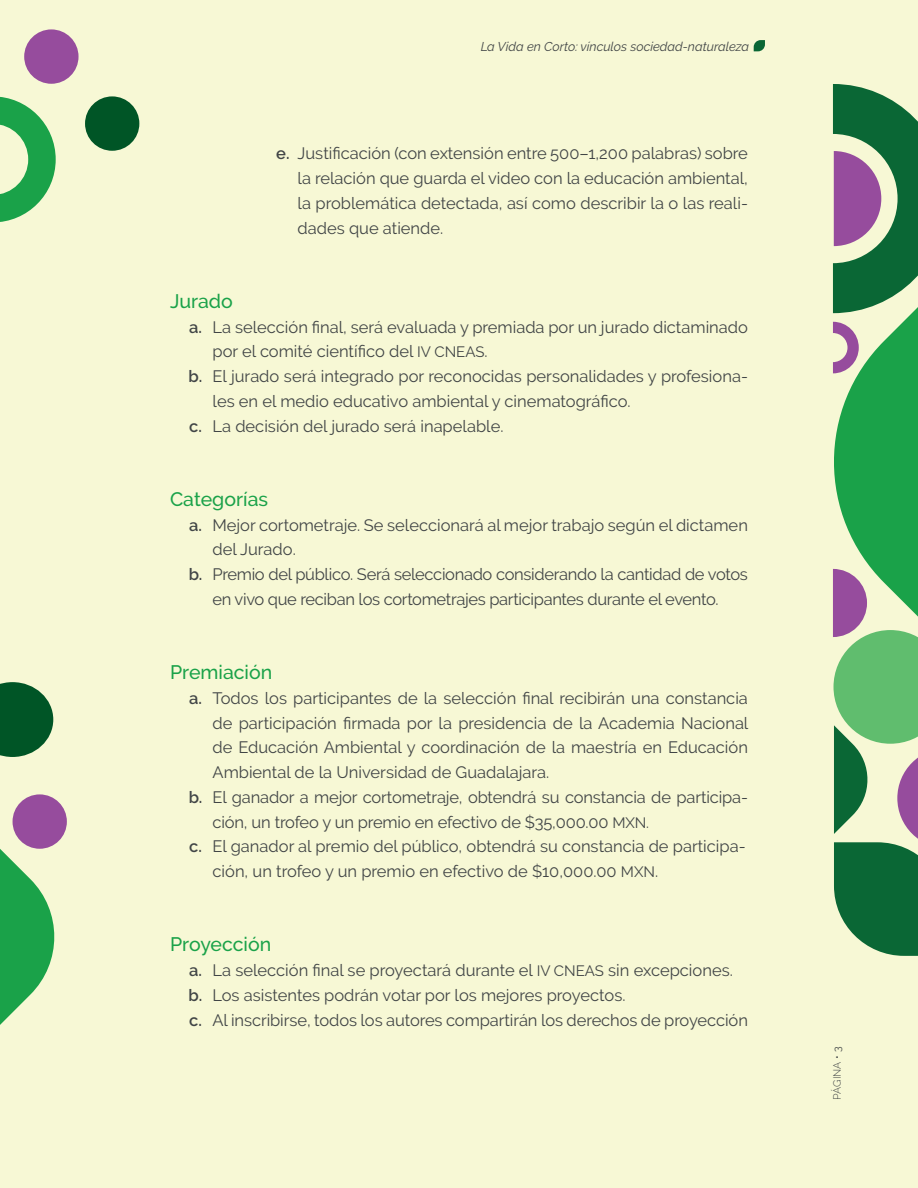
<style>
.page{position:relative;width:918px;height:1188px;background:#f7f8d5}
.page>*{position:absolute;margin:0;border:0;box-sizing:border-box;transform-origin:0 0}
.Título_3{font:500 19.5px "Raleway";color:#1aa249}
.Lista_abc1{font:16.5px/24.8px "Raleway";color:#414546}
.Sub_lista_de_la_lista_abc{font:16.5px/24.8px "Raleway";color:#414546;text-align:justify}
.Lista_abc1-2{font:16.5px/24.8px "Raleway";letter-spacing:-.02em;color:#414546;text-align:center}
.t1{font:italic 12.75px "Raleway";color:#414546}
.t2{font:300 10.5px "Raleway";color:#414546}
.s1{font-weight:600}
.s2{font-size:15px}
.s3{font-weight:400}
</style>
<div class="page">
<svg style="left:754px;top:40px;width:11px;height:11px"></svg>
<svg style="left:833px;top:84px;width:85px;height:872px"></svg>
<svg style="left:0;top:849px;width:55px;height:176px"></svg>
<div style="left:13px;top:794px;width:54px;height:55px;background:#964c9d;border-radius:50%"></div>
<div style="left:24px;top:29px;width:55px;height:55px;background:#964c9d;border-radius:50%"></div>
<div style="left:85px;top:96px;width:54px;height:55px;background:#005526;border-radius:50%"></div>
<svg style="left:0;top:682px;width:53px;height:75px"></svg>
<svg style="left:0;top:96px;width:56px;height:126px"></svg>
<p class="t1" style="left:481px;top:39px;width:270px">La Vida en Corto: vínculos sociedad-naturaleza</p>
<p class="Sub_lista_de_la_lista_abc" style="left:298px;top:141px;width:452px;text-indent:-21px"><span class="s1">e.</span> Justificación (con extensión entre 500–1,200 palabras) sobre la relación que guarda el video con la educación ambiental, la problemática detectada, así como describir la o las reali&shy;dades que atiende.</p>
<p class="Título_3" style="left:170px;top:290px;width:64px">Jurado</p>
<p class="Lista_abc1" style="left:213px;top:314px;width:537px;text-indent:-23px"><span class="s1">a.</span> La selección final, será evaluada y premiada por un jurado dictaminado por el comité científico del <span class="s2">IV CNEAS</span>.</p>
<p class="Lista_abc1" style="left:213px;top:364px;width:537px;text-indent:-24px"><span class="s1">b.</span> El jurado será integrado por reconocidas personalidades y profesiona&shy;les en el medio educativo ambiental y cinematográfico.</p>
<p class="Lista_abc1" style="left:189px;top:413px;width:316px"><span class="s1">c.</span> La decisión del jurado será inapelable.</p>
<p class="Título_3" style="left:170px;top:488px;width:100px">Categorías</p>
<p class="Lista_abc1" style="left:213px;top:512px;width:537px;text-indent:-23px"><span class="s1">a.</span> Mejor cortometraje. Se seleccionará al mejor trabajo según el dictamen del Jurado.</p>
<p class="Lista_abc1-2" style="left:189px;top:562px;width:561px"><span class="s1">b.</span> Premio del público. Será seleccionado considerando la cantidad de votos en vivo que reciban los cortometrajes participantes durante el evento.</p>
<p class="Título_3" style="left:170px;top:661px;width:104px">Premiación</p>
<p class="Lista_abc1" style="left:213px;top:686px;width:537px;text-align:justify;text-indent:-23px"><span class="s1">a.</span> Todos los participantes de la selección final recibirán una constancia de participación firmada por la presidencia de la Academia Nacional de Educación Ambiental y coordinación de la maestría en Educación Ambiental de la Universidad de Guadalajara.</p>
<p class="Lista_abc1" style="left:213px;top:785px;width:537px;text-indent:-24px"><span class="s1">b.</span> El ganador a mejor cortometraje, obtendrá su constancia de participa&shy;ción, un trofeo y un premio en efectivo de $35,000.00 <span class="s2">MXN.</span></p>
<p class="Lista_abc1" style="left:213px;top:834px;width:535px;text-indent:-23px"><span class="s1">c.</span> El ganador al premio del público, obtendrá su constancia de participa&shy;ción, un trofeo y un premio en efectivo de $10,000.00 <span class="s2">MXN</span>.</p>
<p class="Título_3" style="left:170px;top:933px;width:103px">Proyección</p>
<p class="Lista_abc1" style="left:189px;top:958px;width:545px"><span class="s1">a.</span> La selección final se proyectará durante el <span class="s2">IV CNEAS</span> sin excepciones.</p>
<p class="Lista_abc1" style="left:189px;top:983px;width:438px"><span class="s1">b.</span> Los asistentes podrán votar por los mejores proyectos.</p>
<p class="Lista_abc1" style="left:189px;top:1007px;width:560px"><span class="s1">c.</span> Al inscribirse, todos los autores compartirán los derechos de proyección</p>
<p class="t2" style="left:831px;top:1100px;width:55px;rotate:-90deg">PÁGINA • <span class="s3">3</span></p>
</div>
